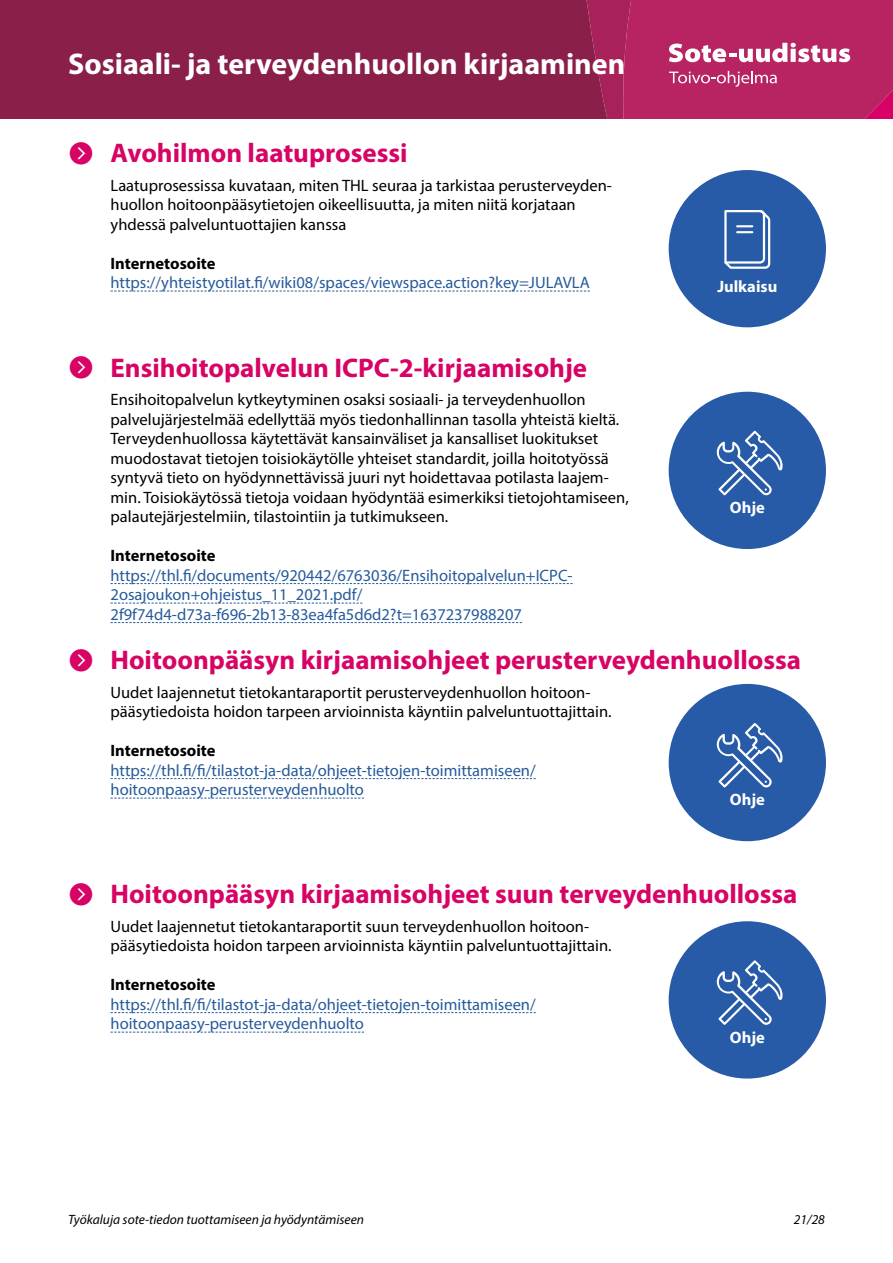
<style>
.page{position:relative;width:893px;height:1263px;background:#fff}
.page>*{position:absolute;margin:0;border:0;box-sizing:border-box;transform-origin:0 0}
.Running_header{font:700 30px "Myriad Pro";color:#fff}
.H1_Päätason_otsikko{font:700 27px "Myriad Pro";color:#d70365}
.Leipäteksti{font:16.5px/19.5px "Myriad Pro";color:#000}
.Leipäteksti-2{font:16.5px/19.5px "Myriad Pro";color:#275b9b}
.H2_musta{font:700 16.5px "Myriad Pro";color:#000}
.t1{font:700 16.5px "Myriad Pro";color:#fff}
.t2{font:italic 13.5px "Myriad Pro";color:#000}
.s1{font-family:"THL";font-weight:400;font-size:30px}
</style>
<div class="page">
<div style="left:0;top:0;width:575px;height:118px;background:#8a1f4a"></div>
<svg style="left:575px;top:0;width:318px;height:118px;background:#b72f67"></svg>
<div style="left:669px;top:170px;width:157px;height:157px;background:#285ba7;border-radius:50%"></div>
<svg style="left:724px;top:210px;width:47px;height:59px"></svg>
<div style="left:669px;top:392px;width:157px;height:157px;background:#285ba7;border-radius:50%"></div>
<svg style="left:717px;top:431px;width:66px;height:64px"></svg>
<div style="left:669px;top:684px;width:157px;height:157px;background:#285ba7;border-radius:50%"></div>
<svg style="left:717px;top:723px;width:66px;height:64px"></svg>
<div style="left:669px;top:921px;width:157px;height:157px;background:#285ba7;border-radius:50%"></div>
<svg style="left:717px;top:960px;width:66px;height:65px"></svg>
<svg style="left:111px;top:291px;width:479px;height:1px"></svg>
<svg style="left:111px;top:583px;width:462px;height:1px"></svg>
<svg style="left:111px;top:603px;width:251px;height:1px"></svg>
<svg style="left:111px;top:622px;width:411px;height:1px"></svg>
<svg style="left:111px;top:778px;width:425px;height:1px"></svg>
<svg style="left:111px;top:798px;width:253px;height:1px"></svg>
<svg style="left:111px;top:1012px;width:425px;height:1px"></svg>
<svg style="left:111px;top:1032px;width:253px;height:1px"></svg>
<h1 class="Running_header" style="left:68px;top:44px;width:559px">Sosiaali- ja terveydenhuollon kirjaaminen</h1>
<h2 class="H1_Päätason_otsikko" style="left:68px;top:135px;width:341px"><span class="s1">A</span> Avohilmon laatuprosessi</h2>
<p class="Leipäteksti" style="left:111px;top:175px;width:502px">Laatuprosessissa kuvataan, miten THL seuraa ja tarkistaa perusterveyden&shy;huollon hoitoonpääsytietojen oikeellisuutta, ja miten niitä korjataan yhdessä palveluntuottajien kanssa</p>
<p class="H2_musta" style="left:111px;top:252px;width:107px">Internetosoite</p>
<p class="Leipäteksti-2" style="left:111px;top:272px;width:481px">https://yhteistyotilat.fi/wiki08/spaces/viewspace.action?key=JULAVLA</p>
<p class="t1" style="left:717px;top:275px;width:61px">Julkaisu</p>
<h2 class="H1_Päätason_otsikko" style="left:68px;top:350px;width:521px"><span class="s1">A</span> Ensihoitopalvelun ICPC-2-kirjaamisohje</h2>
<p class="Leipäteksti" style="left:111px;top:389px;width:520px">Ensihoitopalvelun kytkeytyminen osaksi sosiaali- ja terveydenhuollon palvelujärjestelmää edellyttää myös tiedonhallinnan tasolla yhteistä kieltä.<br>Terveydenhuollossa käytettävät kansainväliset ja kansalliset luokitukset muodostavat tietojen toisiokäytölle yhteiset standardit, joilla hoitotyössä syntyvä tieto on hyödynnettävissä juuri nyt hoidettavaa potilasta laajem&shy;min. Toisiokäytössä tietoja voidaan hyödyntää esimerkiksi tietojohtamiseen, palautejärjestelmiin, tilastointiin ja tutkimukseen.</p>
<p class="H2_musta" style="left:111px;top:545px;width:107px">Internetosoite</p>
<p class="Leipäteksti-2" style="left:111px;top:565px;width:464px">https://thl.fi/documents/920442/6763036/Ensihoitopalvelun+ICPC-<br>2osajoukon+ohjeistus_11_2021.pdf/<br>2f9f74d4-d73a-f696-2b13-83ea4fa5d6d2?t=1637237988207</p>
<h2 class="H1_Päätason_otsikko" style="left:68px;top:642px;width:735px"><span class="s1">A</span> Hoitoonpääsyn kirjaamisohjeet perusterveydenhuollossa</h2>
<p class="Leipäteksti" style="left:111px;top:682px;width:503px">Uudet laajennetut tietokantaraportit perusterveydenhuollon hoitoon&shy;pääsytiedoista hoidon tarpeen arvioinnista käyntiin palveluntuottajittain.</p>
<p class="H2_musta" style="left:111px;top:740px;width:107px">Internetosoite</p>
<p class="Leipäteksti-2" style="left:111px;top:760px;width:427px">https://thl.fi/fi/tilastot-ja-data/ohjeet-tietojen-toimittamiseen/ hoitoonpaasy-perusterveydenhuolto</p>
<p class="t1" style="left:730px;top:497px;width:37px">Ohje</p>
<p class="t1" style="left:730px;top:789px;width:37px">Ohje</p>
<h2 class="H1_Päätason_otsikko" style="left:68px;top:876px;width:731px"><span class="s1">A</span> Hoitoonpääsyn kirjaamisohjeet suun terveydenhuollossa</h2>
<p class="Leipäteksti" style="left:111px;top:916px;width:503px">Uudet laajennetut tietokantaraportit suun terveydenhuollon hoitoon&shy;pääsytiedoista hoidon tarpeen arvioinnista käyntiin palveluntuottajittain.</p>
<p class="H2_musta" style="left:111px;top:974px;width:107px">Internetosoite</p>
<p class="Leipäteksti-2" style="left:111px;top:994px;width:427px">https://thl.fi/fi/tilastot-ja-data/ohjeet-tietojen-toimittamiseen/ hoitoonpaasy-perusterveydenhuolto</p>
<p class="t1" style="left:730px;top:1026px;width:37px">Ohje</p>
<p class="t2" style="left:68px;top:1211px;width:297px">Työkaluja sote-tiedon tuottamiseen ja hyödyntämiseen</p>
<p class="t2" style="left:794px;top:1211px;width:32px">21/28</p>
</div>
